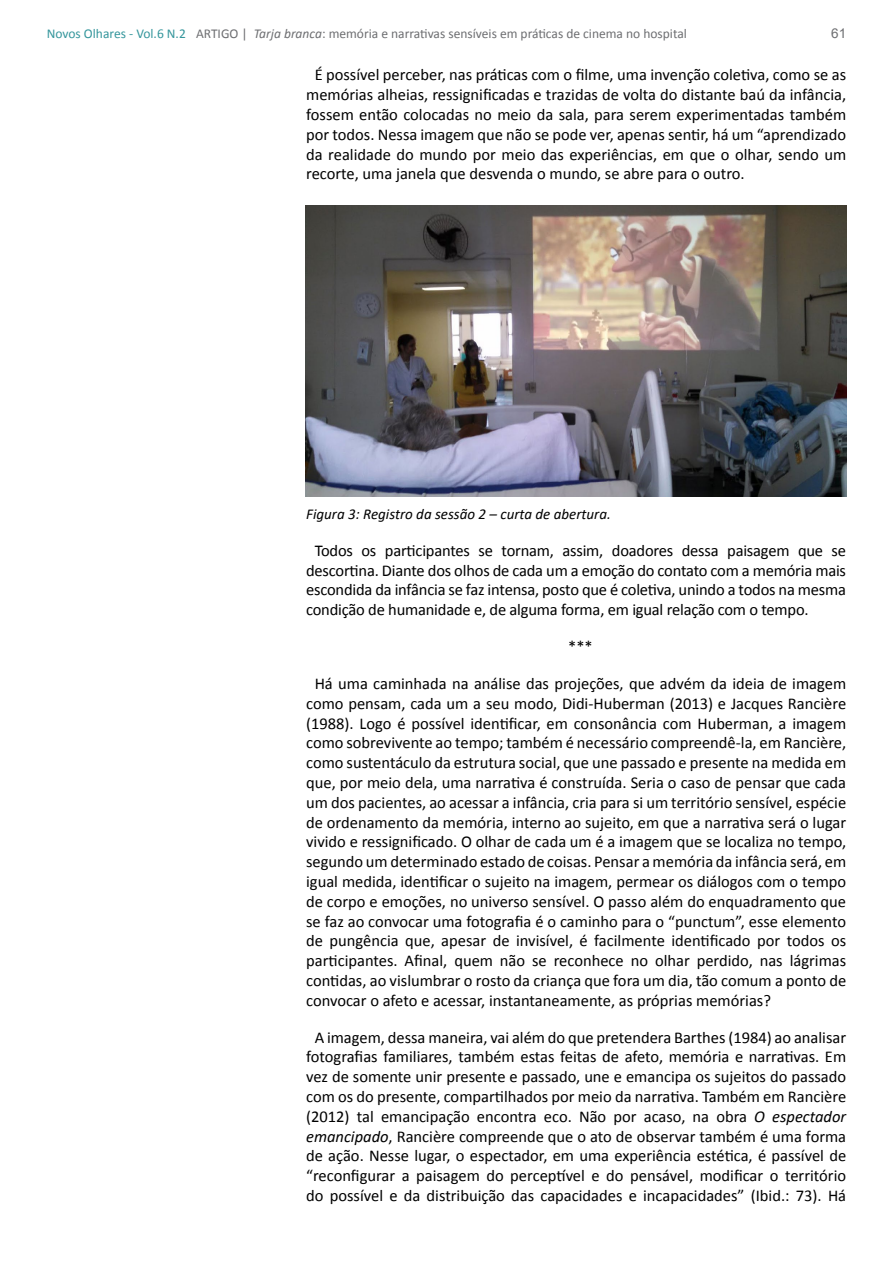
<style>
.page{position:relative;width:893px;height:1263px;background:#fff}
.page>*{position:absolute;margin:0;border:0;box-sizing:border-box;transform-origin:0 0}
.t1{font:16.5px/19.8px "Calibri";color:#000;text-align:justify}
.t2{font:italic 15px "Calibri";color:#000}
.t3{font:13.5px "Calibri";color:#6d6e71}
.t4{font:13.5px "Arial";color:#6d6e71}
.s1{color:#35969c}
.s2{font-style:italic}
</style>
<div class="page">
<img style="left:305px;top:205px;width:542px;height:292px">
<p class="t3" style="left:47px;top:25px;width:642px"><span class="s1">Novos Olhares - Vol.6 N.2</span> ARTIGO | <span class="s2">Tarja branca</span>: memória e narrativas sensíveis em práticas de cinema no hospital</p>
<p class="t4" style="left:831px;top:24px;width:17px">61</p>
<p class="t1" style="left:306px;top:65px;width:542px;text-indent:8px">É possível perceber, nas práticas com o filme, uma invenção coletiva, como se as memórias alheias, ressignificadas e trazidas de volta do distante baú da infância, fossem então colocadas no meio da sala, para serem experimentadas também por todos. Nessa imagem que não se pode ver, apenas sentir, há um “aprendizado da realidade do mundo por meio das experiências, em que o olhar, sendo um recorte, uma janela que desvenda o mundo, se abre para o outro.</p>
<p class="t2" style="left:306px;top:504px;width:306px">Figura 3: Registro da sessão 2 – curta de abertura.</p>
<p class="t1" style="left:306px;top:540px;width:541px;text-indent:8px">Todos os participantes se tornam, assim, doadores dessa paisagem que se descortina. Diante dos olhos de cada um a emoção do contato com a memória mais escondida da infância se faz intensa, posto que é coletiva, unindo a todos na mesma condição de humanidade e, de alguma forma, em igual relação com o tempo.</p>
<p class="t1" style="left:568px;top:637px;width:26px">***</p>
<p class="t1" style="left:306px;top:673px;width:542px;text-indent:8px">Há uma caminhada na análise das projeções, que advém da ideia de imagem como pensam, cada um a seu modo, Didi-Huberman (2013) e Jacques Rancière (1988). Logo é possível identificar, em consonância com Huberman, a imagem como sobrevivente ao tempo; também é necessário compreendê-la, em Rancière, como sustentáculo da estrutura social, que une passado e presente na medida em que, por meio dela, uma narrativa é construída. Seria o caso de pensar que cada um dos pacientes, ao acessar a infância, cria para si um território sensível, espécie de ordenamento da memória, interno ao sujeito, em que a narrativa será o lugar vivido e ressignificado. O olhar de cada um é a imagem que se localiza no tempo, segundo um determinado estado de coisas. Pensar a memória da infância será, em igual medida, identificar o sujeito na imagem, permear os diálogos com o tempo de corpo e emoções, no universo sensível. O passo além do enquadramento que se faz ao convocar uma fotografia é o caminho para o “punctum”, esse elemento de pungência que, apesar de invisível, é facilmente identificado por todos os participantes. Afinal, quem não se reconhece no olhar perdido, nas lágrimas contidas, ao vislumbrar o rosto da criança que fora um dia, tão comum a ponto de convocar o afeto e acessar, instantaneamente, as próprias memórias?</p>
<p class="t1" style="left:306px;top:1027px;width:542px;text-align:center">A imagem, dessa maneira, vai além do que pretendera Barthes (1984) ao analisar fotografias familiares, também estas feitas de afeto, memória e narrativas. Em vez de somente unir presente e passado, une e emancipa os sujeitos do passado com os do presente, compartilhados por meio da narrativa. Também em Rancière (2012) tal emancipação encontra eco. Não por acaso, na obra <span class="s2">O espectador emancipado</span>, Rancière compreende que o ato de observar também é uma forma de ação. Nesse lugar, o espectador, em uma experiência estética, é passível de “reconfigurar a paisagem do perceptível e do pensável, modificar o território do possível e da distribuição das capacidades e incapacidades” (Ibid.: 73). Há</p>
</div>
